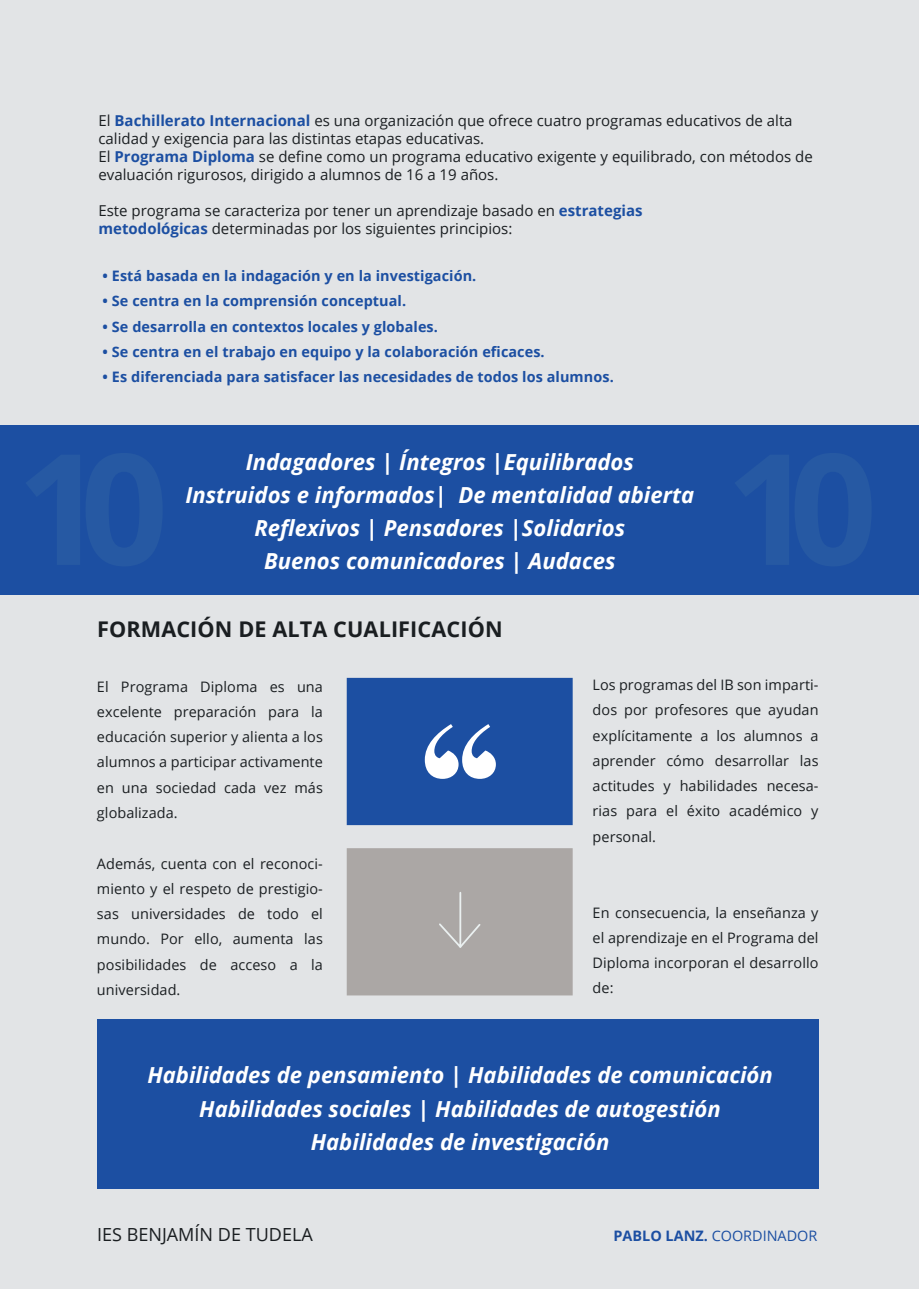
<style>
.page{position:relative;width:919px;height:1289px;background:#fff}
.page>*{position:absolute;margin:0;border:0;box-sizing:border-box;transform-origin:0 0}
.t1{font:italic 700 22.05px/33.2px "Open Sans";color:#fff;text-align:center}
.t2{font:700 21.6px "Open Sans";letter-spacing:.005em;color:#1a1e21}
.t3{font:18px "Open Sans";color:#1a1e21}
.t4{font:15px/18px "Open Sans";color:#1a1e21}
.t5{font:14.4px/25.2px "Open Sans";letter-spacing:.005em;color:#1a1e21;text-align:justify}
.t6{font:700 14.4px "Open Sans";letter-spacing:.005em;color:#1c4fa2}
.t7{font:14.4px "Open Sans";color:#1c4fa2}
.s1{font-weight:700;color:#1c4fa2}
.s2{font-weight:700}
</style>
<div class="page">
<div style="left:0;top:0;width:918px;height:1288px;background:#e2e4e6"></div>
<div style="left:347px;top:678px;width:225px;height:147px;background:#1c4fa2"></div>
<div style="left:347px;top:848px;width:225px;height:147px;background:#aba7a5"></div>
<div style="left:97px;top:1019px;width:721px;height:169px;background:#1c4fa2"></div>
<div style="left:0;top:425px;width:918px;height:169px;background:#1c4fa2"></div>
<p class="t4" style="left:98px;top:111px;width:715px">El <span class="s1">Bachillerato Internacional</span> es una organización que ofrece cuatro programas educativos de alta calidad y exigencia para las distintas etapas educativas.<br>El <span class="s1">Programa Diploma</span> se define como un programa educativo exigente y equilibrado, con métodos de evaluación rigurosos, dirigido a alumnos de 16 a 19 años.</p>
<p class="t4" style="left:98px;top:201px;width:545px">Este programa se caracteriza por tener un aprendizaje basado en <span class="s1">estrategias metodológicas</span> determinadas por los siguientes principios:</p>
<p class="t6" style="left:103px;top:266px;width:375px">• Está basada en la indagación y en la investigación.</p>
<p class="t6" style="left:103px;top:291px;width:305px">• Se centra en la comprensión conceptual.</p>
<p class="t6" style="left:103px;top:316px;width:337px">• Se desarrolla en contextos locales y globales.</p>
<p class="t6" style="left:103px;top:341px;width:443px">• Se centra en el trabajo en equipo y la colaboración eficaces.</p>
<p class="t6" style="left:103px;top:367px;width:512px">• Es diferenciada para satisfacer las necesidades de todos los alumnos.</p>
<h1 class="t1" style="left:185px;top:444px;width:510px">Indagadores | Íntegros |Equilibrados<br>Instruidos e informados| De mentalidad abierta Reflexivos | Pensadores |Solidarios<br>Buenos comunicadores | Audaces</h1>
<h2 class="t2" style="left:97px;top:613px;width:407px">FORMACIÓN DE ALTA CUALIFICACIÓN</h2>
<p class="t5" style="left:97px;top:673px;width:227px">El Programa Diploma es una excelente preparación para la educación superior y alienta a los alumnos a participar activamente en una sociedad cada vez más globalizada.</p>
<p class="t5" style="left:97px;top:850px;width:227px">Además, cuenta con el reconoci&shy;miento y el respeto de prestigio&shy;sas universidades de todo el mundo. Por ello, aumenta las posibilidades de acceso a la universidad.</p>
<p class="t5" style="left:592px;top:672px;width:227px">Los programas del IB son imparti&shy;dos por profesores que ayudan explícitamente a los alumnos a aprender cómo desarrollar las actitudes y habilidades necesa&shy;rias para el éxito académico y personal.</p>
<p class="t5" style="left:592px;top:899px;width:227px">En consecuencia, la enseñanza y el aprendizaje en el Programa del Diploma incorporan el desarrollo de:</p>
<h1 class="t1" style="left:147px;top:1058px;width:627px">Habilidades de pensamiento | Habilidades de comunicación<br>Habilidades sociales | Habilidades de autogestión<br>Habilidades de investigación</h1>
<p class="t3" style="left:97px;top:1222px;width:217px">IES BENJAMÍN DE TUDELA</p>
<p class="t7" style="left:613px;top:1225px;width:205px"><span class="s2">PABLO LANZ.</span> COORDINADOR</p>
</div>
